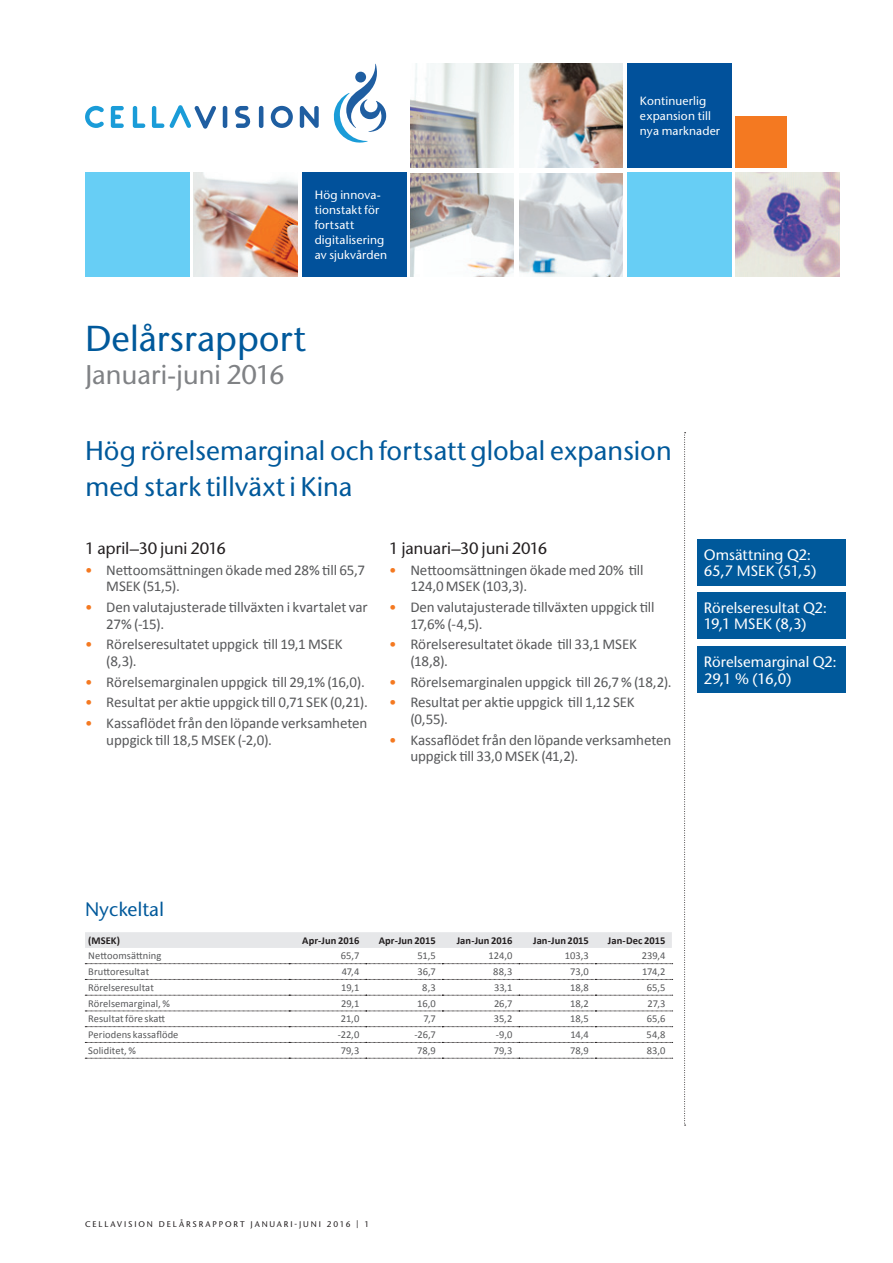
<style>
.page{position:relative;width:893px;height:1263px;background:#fff}
.page>*{position:absolute;margin:0;border:0;box-sizing:border-box;transform-origin:0 0}
.t1{font:500 36px "Stone Sans ITC Pro";letter-spacing:-.01em;color:#00599b}
.t2{font:500 27px/36px "Stone Sans ITC Pro";letter-spacing:-.005em;color:#00599b}
.t3{font:500 27px "Stone Sans ITC Pro";letter-spacing:-.015em;color:#808285}
.t4{font:500 19.5px "Stone Sans ITC Pro";color:#00599b}
.t5{font:500 16.5px "Stone Sans ITC Pro";letter-spacing:-.015em;color:#231f20}
.t6{font:15px/16.5px "Calibri";letter-spacing:-.005em;color:#57585a}
.t7{font:500 15px/16.5px "Stone Sans Std";color:#fff}
.t8{font:500 12px/15px "Stone Sans Std";letter-spacing:.01em;color:#fff}
.t9{font:10.5px "Calibri";letter-spacing:.005em;color:#57585a}
.t10{font:700 10.5px "Calibri";letter-spacing:.005em;color:#231f20}
.t11{font:500 8.25px "Stone Sans ITC Pro";letter-spacing:.23em;color:#231f20}
.s1{color:#f47921}
</style>
<div class="page">
<svg style="left:85px;top:105px;width:234px;height:24px"></svg>
<svg style="left:333px;top:64px;width:53px;height:79px"></svg>
<div style="left:85px;top:172px;width:104px;height:104px;background:#67cef5"></div>
<img style="left:193px;top:172px;width:105px;height:104px">
<div style="left:302px;top:172px;width:104px;height:104px;background:#01519b"></div>
<img style="left:410px;top:64px;width:213px;height:212px">
<div style="left:627px;top:64px;width:104px;height:104px;background:#01519b"></div>
<div style="left:627px;top:172px;width:104px;height:104px;background:#67cef5"></div>
<div style="left:736px;top:117px;width:51px;height:51px;background:#f47921"></div>
<img style="left:736px;top:172px;width:104px;height:104px">
<div style="left:514px;top:64px;width:5px;height:212px;background:#fff"></div>
<hr style="left:410px;top:168px;width:213px;height:4px;background:#fff">
<svg style="left:684px;top:432px;width:2px;height:694px"></svg>
<div style="left:697px;top:539px;width:149px;height:47px;background:#00599b"></div>
<div style="left:697px;top:592px;width:149px;height:47px;background:#00599b"></div>
<div style="left:697px;top:646px;width:149px;height:47px;background:#00599b"></div>
<div style="left:85px;top:932px;width:587px;height:16px;background:#e6e7e9"></div>
<svg style="left:85px;top:1058px;width:588px;height:1px"></svg>
<svg style="left:85px;top:963px;width:588px;height:1px"></svg>
<svg style="left:85px;top:1042px;width:588px;height:1px"></svg>
<svg style="left:85px;top:979px;width:588px;height:1px"></svg>
<svg style="left:85px;top:995px;width:588px;height:1px"></svg>
<svg style="left:85px;top:1011px;width:588px;height:1px"></svg>
<svg style="left:85px;top:1026px;width:588px;height:1px"></svg>
<p class="t8" style="left:315px;top:187px;width:74px">Hög innova&shy;tionstakt för fortsatt digitalisering av sjukvården</p>
<h1 class="t1" style="left:85px;top:316px;width:222px">Delårsrapport</h1>
<h2 class="t3" style="left:85px;top:358px;width:201px">Januari-juni 2016</h2>
<p class="t8" style="left:640px;top:94px;width:82px">Kontinuerlig expansion till nya marknader</p>
<h2 class="t2" style="left:85px;top:432px;width:588px">Hög rörelsemarginal och fortsatt global expansion med stark tillväxt i Kina</h2>
<p class="t5" style="left:85px;top:538px;width:142px">1 april–30 juni 2016</p>
<p class="t6" style="left:106px;top:562px;width:260px;text-indent:-21px"><span class="s1">•</span> Nettoomsättningen ökade med 28% till 65,7<br>MSEK (51,5).</p>
<p class="t6" style="left:106px;top:599px;width:263px;text-indent:-21px"><span class="s1">•</span> Den valutajusterade tillväxten i kvartalet var<br>27% (-15).</p>
<p class="t6" style="left:106px;top:636px;width:238px;text-indent:-21px"><span class="s1">•</span> Rörelseresultatet uppgick till 19,1 MSEK (8,3).</p>
<p class="t6" style="left:85px;top:673px;width:281px"><span class="s1">•</span> Rörelsemarginalen uppgick till 29,1% (16,0).</p>
<p class="t6" style="left:85px;top:694px;width:284px"><span class="s1">•</span> Resultat per aktie uppgick till 0,71 SEK (0,21).</p>
<p class="t6" style="left:106px;top:715px;width:263px;text-indent:-21px"><span class="s1">•</span> Kassaflödet från den löpande verksamheten uppgick till 18,5 MSEK (-2,0).</p>
<p class="t5" style="left:389px;top:538px;width:160px">1 januari–30 juni 2016</p>
<p class="t6" style="left:410px;top:562px;width:235px;text-indent:-21px"><span class="s1">•</span> Nettoomsättningen ökade med 20% till<br>124,0 MSEK (103,3).</p>
<p class="t6" style="left:410px;top:599px;width:246px;text-indent:-21px"><span class="s1">•</span> Den valutajusterade tillväxten uppgick till<br>17,6% (-4,5).</p>
<p class="t6" style="left:410px;top:636px;width:228px;text-indent:-21px"><span class="s1">•</span> Rörelseresultatet ökade till 33,1 MSEK (18,8).</p>
<p class="t6" style="left:389px;top:673px;width:284px"><span class="s1">•</span> Rörelsemarginalen uppgick till 26,7 % (18,2).</p>
<p class="t6" style="left:410px;top:694px;width:226px;text-indent:-21px"><span class="s1">•</span> Resultat per aktie uppgick till 1,12 SEK (0,55).</p>
<p class="t6" style="left:410px;top:731px;width:263px;text-indent:-21px"><span class="s1">•</span> Kassaflödet från den löpande verksamheten uppgick till 33,0 MSEK (41,2).</p>
<p class="t7" style="left:704px;top:546px;width:114px">Omsättning Q2:<br>65,7 MSEK (51,5)</p>
<p class="t7" style="left:704px;top:599px;width:125px">Rörelseresultat Q2:<br>19,1 MSEK (8,3)</p>
<p class="t7" style="left:704px;top:654px;width:135px">Rörelsemarginal Q2:<br>29,1 % (16,0)</p>
<h3 class="t4" style="left:85px;top:898px;width:81px">Nyckeltal</h3>
<p class="t10" style="left:88px;top:933px;width:33px">(MSEK)</p>
<p class="t10" style="left:302px;top:933px;width:59px">Apr-Jun 2016</p>
<p class="t10" style="left:379px;top:933px;width:59px">Apr-Jun 2015</p>
<p class="t10" style="left:457px;top:933px;width:57px">Jan-Jun 2016</p>
<p class="t10" style="left:533px;top:933px;width:57px">Jan-Jun 2015</p>
<p class="t10" style="left:608px;top:933px;width:59px">Jan-Dec 2015</p>
<p class="t9" style="left:88px;top:949px;width:75px">Nettoomsättning</p>
<p class="t9" style="left:341px;top:949px;width:20px">65,7</p>
<p class="t9" style="left:417px;top:949px;width:20px">51,5</p>
<p class="t9" style="left:488px;top:949px;width:25px">124,0</p>
<p class="t9" style="left:565px;top:949px;width:26px">103,3</p>
<p class="t9" style="left:642px;top:949px;width:25px">239,4</p>
<p class="t9" style="left:88px;top:965px;width:62px">Bruttoresultat</p>
<p class="t9" style="left:342px;top:965px;width:19px">47,4</p>
<p class="t9" style="left:417px;top:965px;width:20px">36,7</p>
<p class="t9" style="left:493px;top:965px;width:21px">88,3</p>
<p class="t9" style="left:570px;top:965px;width:20px">73,0</p>
<p class="t9" style="left:642px;top:965px;width:25px">174,2</p>
<p class="t9" style="left:88px;top:981px;width:67px">Rörelseresultat</p>
<p class="t9" style="left:341px;top:981px;width:20px">19,1</p>
<p class="t9" style="left:422px;top:981px;width:15px">8,3</p>
<p class="t9" style="left:494px;top:981px;width:20px">33,1</p>
<p class="t9" style="left:570px;top:981px;width:20px">18,8</p>
<p class="t9" style="left:647px;top:981px;width:20px">65,5</p>
<p class="t9" style="left:88px;top:996px;width:83px">Rörelsemarginal, %</p>
<p class="t9" style="left:341px;top:996px;width:20px">29,1</p>
<p class="t9" style="left:417px;top:996px;width:20px">16,0</p>
<p class="t9" style="left:494px;top:996px;width:20px">26,7</p>
<p class="t9" style="left:570px;top:996px;width:20px">18,2</p>
<p class="t9" style="left:648px;top:996px;width:19px">27,3</p>
<p class="t9" style="left:88px;top:1012px;width:79px">Resultat före skatt</p>
<p class="t9" style="left:341px;top:1012px;width:20px">21,0</p>
<p class="t9" style="left:424px;top:1012px;width:14px">7,7</p>
<p class="t9" style="left:494px;top:1012px;width:20px">35,2</p>
<p class="t9" style="left:570px;top:1012px;width:20px">18,5</p>
<p class="t9" style="left:647px;top:1012px;width:20px">65,6</p>
<p class="t9" style="left:88px;top:1028px;width:92px">Periodens kassaflöde</p>
<p class="t9" style="left:338px;top:1028px;width:23px">-22,0</p>
<p class="t9" style="left:415px;top:1028px;width:23px">-26,7</p>
<p class="t9" style="left:496px;top:1028px;width:18px">-9,0</p>
<p class="t9" style="left:570px;top:1028px;width:20px">14,4</p>
<p class="t9" style="left:646px;top:1028px;width:20px">54,8</p>
<p class="t9" style="left:88px;top:1044px;width:49px">Soliditet, %</p>
<p class="t9" style="left:341px;top:1044px;width:20px">79,3</p>
<p class="t9" style="left:417px;top:1044px;width:20px">78,9</p>
<p class="t9" style="left:494px;top:1044px;width:20px">79,3</p>
<p class="t9" style="left:570px;top:1044px;width:20px">78,9</p>
<p class="t9" style="left:647px;top:1044px;width:20px">83,0</p>
<p class="t11" style="left:85px;top:1218px;width:286px">CELLAVISION DELÅRSRAPPORT JANUARI-JUNI 2016 | 1</p>
</div>
